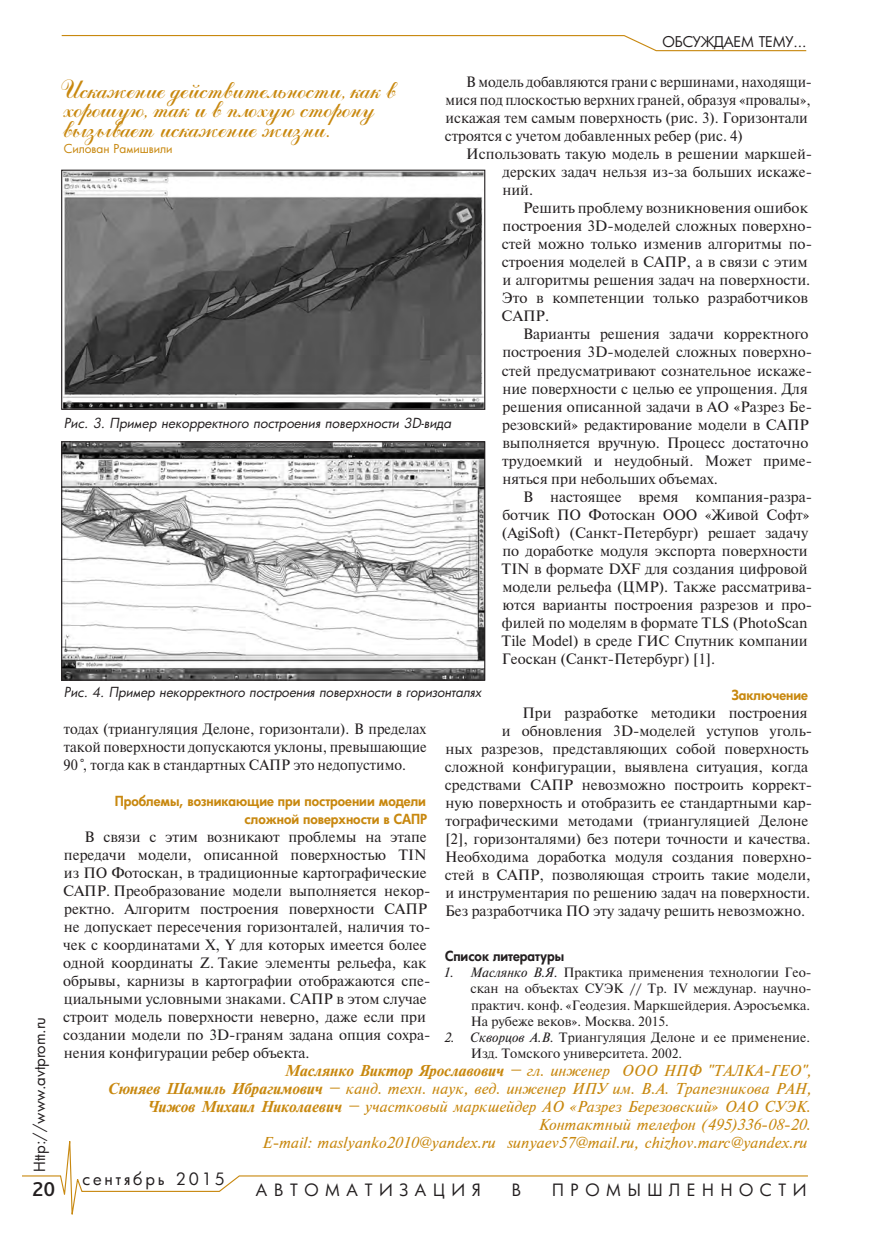
<style>
.page{position:relative;width:893px;height:1234px;background:#fff}
.page>*{position:absolute;margin:0;border:0;box-sizing:border-box;transform-origin:0 0}
.t1{font:27px/19.5px "Art Script";letter-spacing:-.005em;color:#c8880f}
.t2{font:500 21px "Bliss Pro";color:#231f20}
.t3{font:16.5px "Futura Cyr";letter-spacing:.4em;color:#231f20}
.t4{font:16.5px "Futura Cyr";letter-spacing:.17em;color:#231f20}
.t5{font:15px/18px "Newton";color:#231f20}
.t6{font:15px/18px "Newton";color:#231f20;text-align:justify;scale:.96 1}
.Avtor_st{font:15px "Newton C Italic";color:#c8880f}
.t7{font:15px "Futura Cyr";color:#231f20}
.t8{font:14.4px "Futura Cyr";letter-spacing:-.01em;color:#231f20}
.t9{font:13.5px/16.2px "Newton";color:#231f20;text-align:justify}
.st_Avtor{font:italic 13.5px "Futura Cyr";color:#231f20}
.t10{font:800 13.5px/18px "Futura Cyr";color:#c8880f;text-align:right}
.t11{font:800 13.5px "Futura Cyr";color:#231f20}
.t12{font:12px "Futura Cyr";letter-spacing:-.005em;color:#c8880f}
.s1{font-style:italic}
.s2{font-family:"Newton C Italic"}
.s3{font-family:"Newton C Bold";font-style:italic}
</style>
<div class="page">
<svg style="left:22px;top:1141px;width:786px;height:74px"></svg>
<svg style="left:61px;top:35px;width:746px;height:17px"></svg>
<img style="left:63px;top:172px;width:420px;height:236px">
<div style="left:61px;top:170px;width:424px;height:240px;border:1px solid #231f20"></div>
<img style="left:63px;top:443px;width:420px;height:235px">
<div style="left:61px;top:441px;width:424px;height:239px;border:1px solid #231f20"></div>
<p class="t8" style="left:662px;top:33px;width:145px">ОБСУЖДАЕМ ТЕМУ...</p>
<p class="t6" style="left:445px;top:73px;width:384px;text-align:left;text-indent:21px">В модель добавляются грани с вершинами, находящи&shy;мися под плоскостью верхних граней, образуя «провалы», искажая тем самым поверхность (рис. 3). Горизонтали строятся с учетом добавленных ребер (рис. 4)</p>
<p class="t5" style="left:502px;top:145px;width:311px;text-align:justify;text-indent:-36px">Использовать такую модель в решении маркшей&shy;дерских задач нельзя из-за больших искаже&shy;ний.</p>
<p class="t5" style="left:502px;top:199px;width:312px;text-indent:22px">Решить проблему возникновения ошибок построения 3D-моделей сложных поверхно&shy;стей можно только изменив алгоритмы по&shy;строения моделей в САПР, а в связи с этим и алгоритмы решения задач на поверхности.<br>Это в компетенции только разработчиков САПР.</p>
<p class="t5" style="left:502px;top:325px;width:312px;text-indent:21px">Варианты решения задачи корректного построения 3D-моделей сложных поверхно&shy;стей предусматривают сознательное искаже&shy;ние поверхности с целью ее упрощения. Для решения описанной задачи в АО «Разрез Бе&shy;резовский» редактирование модели в САПР выполняется вручную. Процесс достаточно трудоемкий и неудобный. Может приме&shy;няться при небольших объемах.</p>
<p class="t5" style="left:501px;top:487px;width:312px;text-indent:22px">В настоящее время компания-разра&shy;ботчик ПО Фотоскан ООО «Живой Софт» (AgiSoft) (Санкт-Петербург) решает задачу по доработке модуля экспорта поверхности TIN в формате DXF для создания цифровой модели рельефа (ЦМР). Также рассматрива&shy;ются варианты построения разрезов и про&shy;филей по моделям в формате TLS (PhotoScan Tile Model) в среде ГИС Спутник компании Геоскан (Санкт-Петербург) [1].</p>
<p class="t10" style="left:732px;top:685px;width:78px">Заключение</p>
<p class="t5" style="left:523px;top:703px;width:287px">При разработке методики построения</p>
<p class="t5" style="left:502px;top:721px;width:312px">и обновления 3D-моделей уступов уголь-</p>
<p class="t5" style="left:446px;top:739px;width:364px">ных разрезов, представляющих собой поверхность</p>
<p class="t5" style="left:445px;top:757px;width:365px">сложной конфигурации, выявлена ситуация, когда</p>
<p class="t5" style="left:445px;top:775px;width:369px">средствами САПР невозможно построить коррект-</p>
<p class="t5" style="left:446px;top:793px;width:368px">ную поверхность и отобразить ее стандартными кар-</p>
<p class="t5" style="left:445px;top:811px;width:365px">тографическими методами (триангуляцией Делоне</p>
<p class="t5" style="left:445px;top:829px;width:367px">[2], горизонталями) без потери точности и качества.</p>
<p class="t5" style="left:445px;top:847px;width:369px">Необходима доработка модуля создания поверхно-</p>
<p class="t5" style="left:445px;top:865px;width:367px">стей в САПР, позволяющая строить такие модели,</p>
<p class="t5" style="left:446px;top:883px;width:366px">и инструментария по решению задач на поверхности.</p>
<p class="t5" style="left:445px;top:901px;width:362px">Без разработчика ПО эту задачу решить невозможно.</p>
<p class="t11" style="left:445px;top:947px;width:120px">Список литературы</p>
<p class="t9" style="left:470px;top:963px;width:343px;text-indent:-27px"><span class="s1">1. Маслянко В.Я.</span> Практика применения технологии Гео&shy;скан на объектах СУЭК // Тр. IV междунар. научно&shy;практич. конф. «Геодезия. Маркшейдерия. Аэросъемка.<br>На рубеже веков». Москва. 2015.</p>
<p class="t9" style="left:471px;top:1028px;width:341px;text-indent:-27px"><span class="s1">2. Скворцов А.В.</span> Триангуляция Делоне и ее применение.<br>Изд. Томского университета. 2002.</p>
<p class="t1" style="left:59px;top:81px;width:338px">Искажение действительности, как в хорошую, так и в плохую сторону вызывает искажение жизни.</p>
<p class="t12" style="left:64px;top:141px;width:110px">Силован Рамишвили</p>
<p class="st_Avtor" style="left:64px;top:414px;width:389px">Рис. 3. Пример некорректного построения поверхности 3D-вида</p>
<p class="st_Avtor" style="left:64px;top:683px;width:419px">Рис. 4. Пример некорректного построения поверхности в горизонталях</p>
<p class="t6" style="left:64px;top:719px;width:380px">тодах (триангуляция Делоне, горизонтали). В пределах такой поверхности допускаются уклоны, превышающие 90<span class="s2">°</span>, тогда как в стандартных САПР это недопустимо.</p>
<p class="t10" style="left:115px;top:792px;width:314px">Проблемы, возникающие при построении модели сложной поверхности в САПР</p>
<p class="t5" style="left:63px;top:827px;width:369px;text-indent:22px">В связи с этим возникают проблемы на этапе передачи модели, описанной поверхностью TIN из ПО Фотоскан, в традиционные картографические САПР. Преобразование модели выполняется некор&shy;ректно. Алгоритм построения поверхности САПР не допускает пересечения горизонталей, наличия то&shy;чек с координатами X, Y для которых имеется более одной координаты Z. Такие элементы рельефа, как обрывы, карнизы в картографии отображаются спе&shy;циальными условными знаками. САПР в этом случае строит модель поверхности неверно, даже если при создании модели по 3D-граням задана опция сохра&shy;нения конфигурации ребер объекта.</p>
<p class="t7" style="left:30px;top:1171px;width:157px;rotate:-90deg">Http://www.avtprom.ru</p>
<p class="Avtor_st" style="left:285px;top:1061px;width:528px"><span class="s3">Маслянко Виктор Ярославович</span> – гл. инженер ООО НПФ "ТАЛКА-ГЕО",</p>
<p class="Avtor_st" style="left:107px;top:1079px;width:706px"><span class="s3">Сюняев Шамиль Ибрагимович</span> – канд. техн. наук, вед. инженер ИПУ им. В.А. Трапезникова РАН,</p>
<p class="Avtor_st" style="left:147px;top:1097px;width:665px"><span class="s3">Чижов Михаил Николаевич</span> – участковый маркшейдер АО «Разрез Березовский» ОАО СУЭК.</p>
<p class="Avtor_st" style="left:538px;top:1115px;width:274px">Контактный телефон (495)336-08-20.</p>
<p class="Avtor_st" style="left:262px;top:1133px;width:547px">E-mail: maslyanko2010@yandex.ru sunyaev57@mail.ru, chizhov.marc@yandex.ru</p>
<p class="t4" style="left:83px;top:1168px;width:144px">сентябрь 2015</p>
<h2 class="t2" style="left:33px;top:1175px;width:24px">20</h2>
<p class="t3" style="left:256px;top:1179px;width:226px">АВТОМАТИЗАЦИЯ</p>
<p class="t3" style="left:512px;top:1179px;width:11px">В</p>
<p class="t3" style="left:552px;top:1179px;width:256px">ПРОМЫШЛЕННОСТИ</p>
</div>
